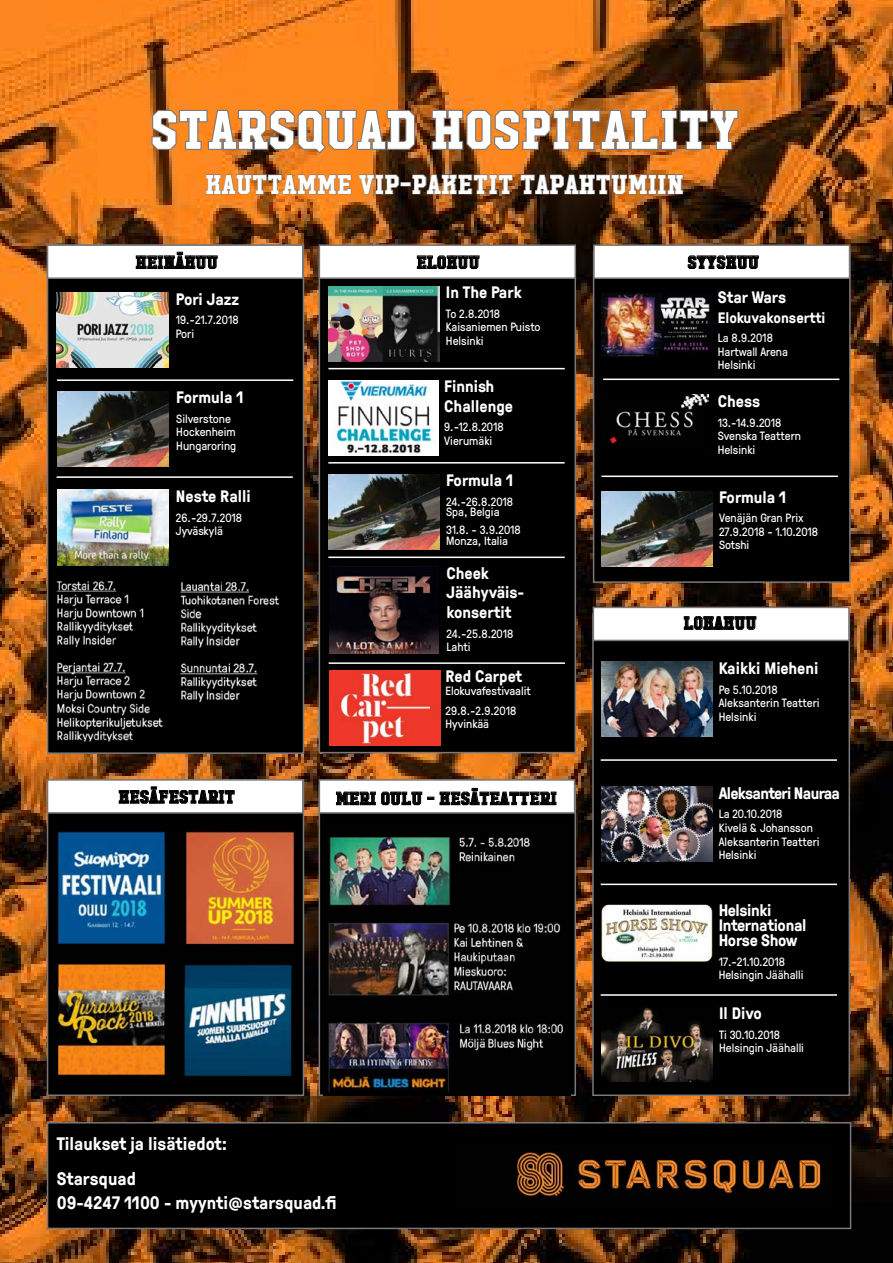
<style>
.page{position:relative;width:893px;height:1263px;background:#fff}
.page>*{position:absolute;margin:0;border:0;box-sizing:border-box;transform-origin:0 0}
.t1{font:54px "Hudson NY Slab";color:#fff}
.t2{font:27px "Hudson NY Slab";color:#fff}
.t3{font:700 18px/34.5px "GT Pressura";color:#fff}
.t4{font:18px "Hudson NY Slab";color:#000}
.t5{font:700 16.5px/19.8px "GT Pressura";color:#fff}
.t6{font:700 16.5px/15px "GT Pressura";letter-spacing:-.02em;color:#fff}
.t7{font:700 16.5px "GT Pressura";letter-spacing:-.04em;color:#fff}
.t8{font:700 15px "GT Pressura";color:#fff}
.t9{font:12px/13.5px "GT Pressura";color:#fff}
</style>
<div class="page">
<img style="left:0;top:0;width:893px;height:1263px">
<svg style="left:150px;top:107px;width:266px;height:48px;background:#b77136"></svg>
<svg style="left:431px;top:107px;width:308px;height:44px;background:#a46734"></svg>
<svg style="left:206px;top:174px;width:146px;height:21px;background:#cb7c37"></svg>
<svg style="left:359px;top:174px;width:40px;height:21px"></svg>
<div style="left:401px;top:182px;width:10px;height:4px;border:1px solid #7a787a"></div>
<svg style="left:412px;top:174px;width:101px;height:21px;background:#724d30"></svg>
<svg style="left:520px;top:174px;width:163px;height:21px;background:#67462c"></svg>
<div style="left:48px;top:1123px;width:802px;height:105px;background:#000"></div>
<div style="left:47px;top:1122px;width:804px;height:107px;border:2px solid #7a787a"></div>
<img style="left:515px;top:1152px;width:310px;height:47px">
<div style="left:47px;top:244px;width:257px;height:510px;background:#000;border:2px solid #7a787a"></div>
<div style="left:47px;top:244px;width:256px;height:35px;background:#fff;border:2px solid #7a787a"></div>
<svg style="left:136px;top:251px;width:82px;height:18px"></svg>
<img style="left:57px;top:392px;width:111px;height:74px">
<img style="left:57px;top:292px;width:111px;height:75px">
<hr style="left:57px;top:379px;width:236px;height:2px;background:#fff">
<hr style="left:57px;top:476px;width:236px;height:2px;background:#fff">
<div style="left:319px;top:266px;width:257px;height:487px;background:#000;border:2px solid #7a787a"></div>
<div style="left:319px;top:244px;width:257px;height:35px;background:#fff;border:2px solid #7a787a"></div>
<svg style="left:417px;top:255px;width:63px;height:14px"></svg>
<img style="left:329px;top:566px;width:109px;height:88px">
<hr style="left:328px;top:368px;width:237px;height:1px;background:#fff">
<img style="left:329px;top:475px;width:111px;height:75px">
<img style="left:328px;top:287px;width:112px;height:74px">
<hr style="left:328px;top:557px;width:237px;height:1px;background:#fff">
<hr style="left:329px;top:662px;width:236px;height:2px;background:#fff">
<img style="left:330px;top:670px;width:110px;height:75px">
<div style="left:47px;top:779px;width:257px;height:317px;background:#000;border:2px solid #7a787a"></div>
<div style="left:47px;top:779px;width:256px;height:35px;background:#fff;border:2px solid #7a787a"></div>
<svg style="left:118px;top:786px;width:117px;height:18px"></svg>
<img style="left:57px;top:829px;width:239px;height:247px">
<img style="left:57px;top:490px;width:111px;height:75px">
<img style="left:56px;top:581px;width:223px;height:161px">
<div style="left:319px;top:784px;width:257px;height:312px;background:#000;border:2px solid #7a787a"></div>
<div style="left:319px;top:779px;width:256px;height:35px;background:#fff;border:2px solid #7a787a"></div>
<svg style="left:336px;top:791px;width:86px;height:14px"></svg>
<svg style="left:428px;top:788px;width:129px;height:17px"></svg>
<img style="left:324px;top:837px;width:246px;height:259px">
<hr style="left:328px;top:462px;width:237px;height:2px;background:#fff">
<img style="left:328px;top:380px;width:111px;height:75px">
<div style="left:593px;top:251px;width:258px;height:332px;background:#000;border:2px solid #7a787a"></div>
<div style="left:593px;top:244px;width:257px;height:35px;background:#fff;border:2px solid #7a787a"></div>
<svg style="left:687px;top:255px;width:72px;height:14px"></svg>
<img style="left:609px;top:395px;width:99px;height:49px">
<img style="left:602px;top:294px;width:108px;height:63px">
<hr style="left:603px;top:379px;width:236px;height:1px;background:#fff">
<hr style="left:602px;top:476px;width:236px;height:1px;background:#fff">
<img style="left:602px;top:491px;width:111px;height:75px">
<div style="left:592px;top:613px;width:258px;height:483px;background:#000;border:2px solid #7a787a"></div>
<div style="left:593px;top:607px;width:257px;height:34px;background:#fff;border:2px solid #7a787a"></div>
<svg style="left:683px;top:616px;width:74px;height:14px"></svg>
<img style="left:601px;top:662px;width:111px;height:75px">
<img style="left:601px;top:787px;width:111px;height:75px">
<img style="left:601px;top:904px;width:111px;height:58px">
<img style="left:602px;top:1007px;width:111px;height:75px">
<hr style="left:601px;top:994px;width:236px;height:2px;background:#fff">
<hr style="left:601px;top:884px;width:236px;height:1px;background:#fff">
<hr style="left:601px;top:759px;width:236px;height:2px;background:#fff">
<h1 class="t1" style="left:150px;top:95px;width:590px">STARSQUAD HOSPITALITY</h1>
<h2 class="t2" style="left:205px;top:167px;width:480px">KAUTTAMME VIP-PAKETIT TAPAHTUMIIN</h2>
<h3 class="t4" style="left:135px;top:251px;width:84px">HEINÄKUU</h3>
<h3 class="t5" style="left:176px;top:288px;width:65px">Pori Jazz</h3>
<p class="t9" style="left:176px;top:312px;width:64px">19.-21.7.2018<br>Pori</p>
<h3 class="t5" style="left:176px;top:387px;width:69px">Formula 1</h3>
<p class="t9" style="left:176px;top:411px;width:61px">Silverstone<br>Hockenheim<br>Hungaroring</p>
<h3 class="t5" style="left:176px;top:486px;width:76px">Neste Ralli</h3>
<p class="t9" style="left:176px;top:510px;width:68px">26.-29.7.2018<br>Jyväskylä</p>
<h3 class="t4" style="left:118px;top:785px;width:118px">KESÄFESTARIT</h3>
<h3 class="t4" style="left:416px;top:251px;width:65px">ELOKUU</h3>
<h3 class="t5" style="left:446px;top:282px;width:77px">In The Park</h3>
<p class="t9" style="left:446px;top:306px;width:96px">To 2.8.2018<br>Kaisaniemen Puisto<br>Helsinki</p>
<h3 class="t5" style="left:444px;top:375px;width:70px">Finnish<br>Challenge</h3>
<p class="t9" style="left:444px;top:419px;width:61px">9.-12.8.2018<br>Vierumäki</p>
<h3 class="t5" style="left:446px;top:470px;width:69px">Formula 1</h3>
<p class="t9" style="left:446px;top:496px;width:69px;line-height:10.5px">24.-26.8.2018<br>Spa, Belgia</p>
<p class="t9" style="left:446px;top:524px;width:76px;line-height:10.5px">31.8. - 3.9.2018<br>Monza, Italia</p>
<h3 class="t5" style="left:446px;top:562px;width:79px">Cheek<br>Jäähyväis&shy;konsertit</h3>
<p class="t9" style="left:446px;top:626px;width:68px">24.-25.8.2018<br>Lahti</p>
<h3 class="t5" style="left:446px;top:666px;width:78px">Red Carpet</h3>
<p class="t9" style="left:446px;top:681px;width:87px;line-height:19.5px">Elokuvafestivaalit<br>29.8.-2.9.2018</p>
<p class="t9" style="left:446px;top:717px;width:45px">Hyvinkää</p>
<h3 class="t4" style="left:336px;top:787px;width:223px">MERI OULU - KESÄTEATTERI</h3>
<h3 class="t3" style="left:57px;top:1126px;width:172px">Tilaukset ja lisätiedot:<br>Starsquad</h3>
<h3 class="t3" style="left:57px;top:1184px;width:282px">09-4247 1100 - myynti@starsquad.fi</h3>
<h3 class="t4" style="left:687px;top:251px;width:73px">SYYSKUU</h3>
<h3 class="t5" style="left:718px;top:286px;width:70px">Star Wars</h3>
<p class="t8" style="left:718px;top:306px;width:109px">Elokuvakonsertti</p>
<p class="t9" style="left:718px;top:330px;width:72px">La 8.9.2018<br>Hartwall Arena<br>Helsinki</p>
<h3 class="t5" style="left:718px;top:391px;width:44px">Chess</h3>
<p class="t9" style="left:718px;top:415px;width:85px">13.-14.9.2018<br>Svenska Teattern<br>Helsinki</p>
<h3 class="t5" style="left:719px;top:487px;width:69px">Formula 1</h3>
<p class="t9" style="left:719px;top:511px;width:101px">Venäjän Gran Prix<br>27.9.2018 - 1.10.2018<br>Sotshi</p>
<h3 class="t4" style="left:683px;top:611px;width:75px">LOKAKUU</h3>
<h3 class="t5" style="left:719px;top:658px;width:101px">Kaikki Mieheni</h3>
<p class="t9" style="left:719px;top:682px;width:102px">Pe 5.10.2018<br>Aleksanterin Teatteri<br>Helsinki</p>
<h3 class="t7" style="left:719px;top:781px;width:123px">Aleksanteri Nauraa</h3>
<p class="t9" style="left:719px;top:807px;width:102px">La 20.10.2018<br>Kivelä &amp; Johansson<br>Aleksanterin Teatteri<br>Helsinki</p>
<h3 class="t6" style="left:719px;top:902px;width:89px">Helsinki<br>International<br>Horse Show</h3>
<p class="t9" style="left:719px;top:954px;width:86px">17.-21.10.2018<br>Helsingin Jäähalli</p>
<h3 class="t5" style="left:719px;top:1003px;width:44px">Il Divo</h3>
<p class="t9" style="left:719px;top:1027px;width:86px">Ti 30.10.2018<br>Helsingin Jäähalli</p>
</div>
